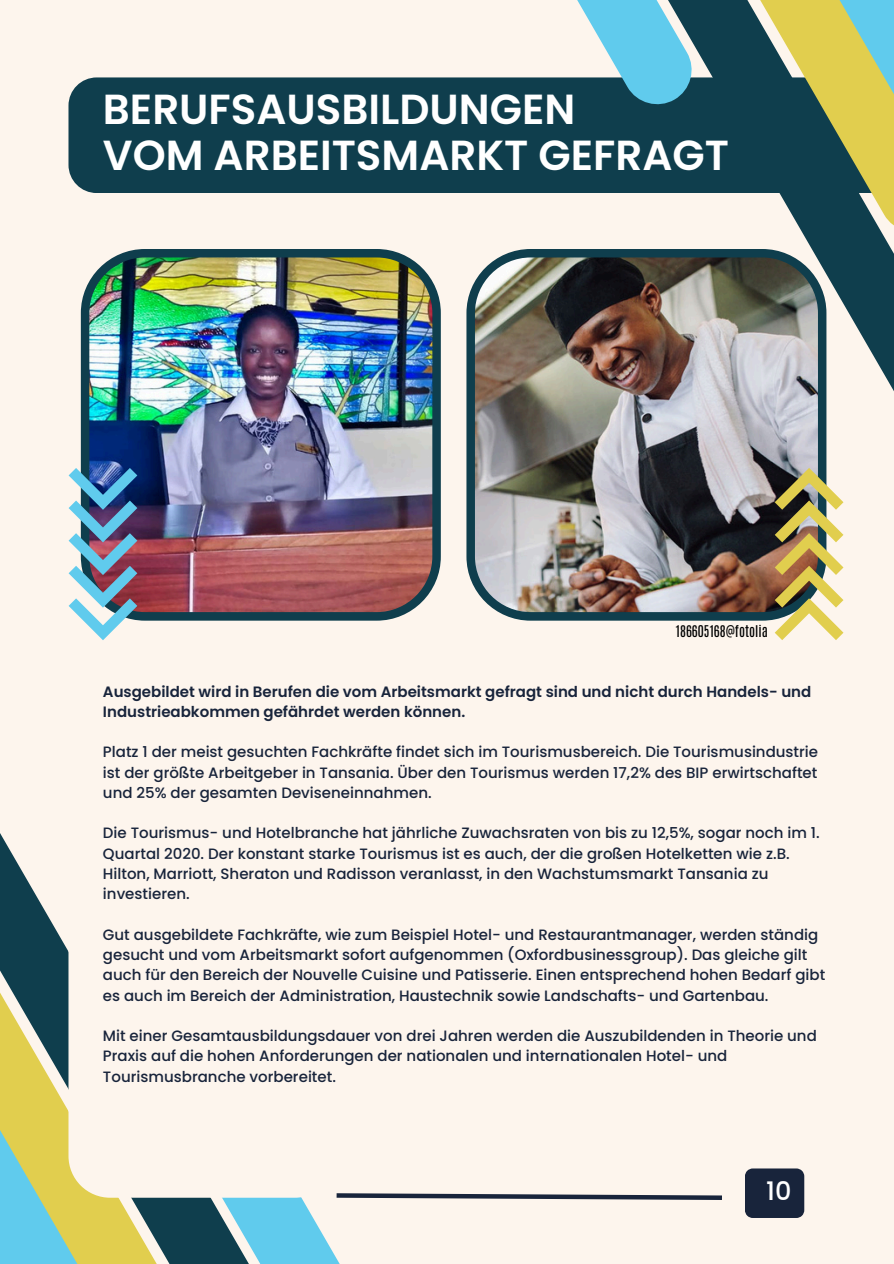
<style>
.page{position:relative;width:894px;height:1264px;background:#fff}
.page>*{position:absolute;margin:0;border:0;box-sizing:border-box;transform-origin:0 0}
.t1{font:600 42px/46.2px "Poppins";color:#fff}
.t2{font:500 25.5px "Poppins";color:#fff}
.t3{font:500 15px/20.2px "Poppins";color:#18243b}
.t4{font:600 15px/20.2px "Poppins";color:#18243b}
.t5{font:13.5px "Antonio";color:#000}
</style>
<div class="page">
<div style="left:0;top:0;width:893px;height:1263px;background:#fdf5ed"></div>
<div style="left:68px;top:77px;width:541px;height:116px;background:#0f3e4d"></div>
<svg style="left:609px;top:0;width:284px;height:414px;fill:#0f3e4d"></svg>
<svg style="left:518px;top:0;width:178px;height:109px"></svg>
<svg style="left:0;top:833px;width:182px;height:430px"></svg>
<svg style="left:68px;top:900px;width:114px;height:297px"></svg>
<svg style="left:182px;top:1193px;width:540px;height:70px"></svg>
<div style="left:745px;top:1168px;width:59px;height:49px;background:#18243b"></div>
<img style="left:81px;top:249px;width:359px;height:371px">
<img style="left:69px;top:468px;width:68px;height:172px">
<img style="left:466px;top:249px;width:360px;height:371px">
<svg style="left:774px;top:468px;width:69px;height:172px"></svg>
<p class="t1" style="left:103px;top:86px;width:627px">BERUFSAUSBILDUNGEN<br>VOM ARBEITSMARKT GEFRAGT</p>
<h2 class="t5" style="left:675px;top:622px;width:93px">186605168@fotolia</h2>
<p class="t4" style="left:103px;top:681px;width:709px">Ausgebildet wird in Berufen die vom Arbeitsmarkt gefragt sind und nicht durch Handels- und<br>Industrieabkommen gefährdet werden können.</p>
<p class="t3" style="left:103px;top:742px;width:716px;text-align:justify">Platz 1 der meist gesuchten Fachkräfte findet sich im Tourismusbereich. Die Tourismusindustrie ist der größte Arbeitgeber in Tansania. Über den Tourismus werden 17,2% des BIP erwirtschaftet und 25% der gesamten Deviseneinnahmen.</p>
<p class="t3" style="left:103px;top:823px;width:718px">Die Tourismus- und Hotelbranche hat jährliche Zuwachsraten von bis zu 12,5%, sogar noch im 1.<br>Quartal 2020. Der konstant starke Tourismus ist es auch, der die großen Hotelketten wie z.B.<br>Hilton, Marriott, Sheraton und Radisson veranlasst, in den Wachstumsmarkt Tansania zu investieren.</p>
<p class="t3" style="left:103px;top:924px;width:723px">Gut ausgebildete Fachkräfte, wie zum Beispiel Hotel- und Restaurantmanager, werden ständig gesucht und vom Arbeitsmarkt sofort aufgenommen (Oxfordbusinessgroup). Das gleiche gilt auch für den Bereich der Nouvelle Cuisine und Patisserie. Einen entsprechend hohen Bedarf gibt es auch im Bereich der Administration, Haustechnik sowie Landschafts- und Gartenbau.</p>
<p class="t3" style="left:103px;top:1025px;width:715px">Mit einer Gesamtausbildungsdauer von drei Jahren werden die Auszubildenden in Theorie und<br>Praxis auf die hohen Anforderungen der nationalen und internationalen Hotel- und<br>Tourismusbranche vorbereitet.</p>
<h1 class="t2" style="left:765px;top:1172px;width:27px">10</h1>
</div>
